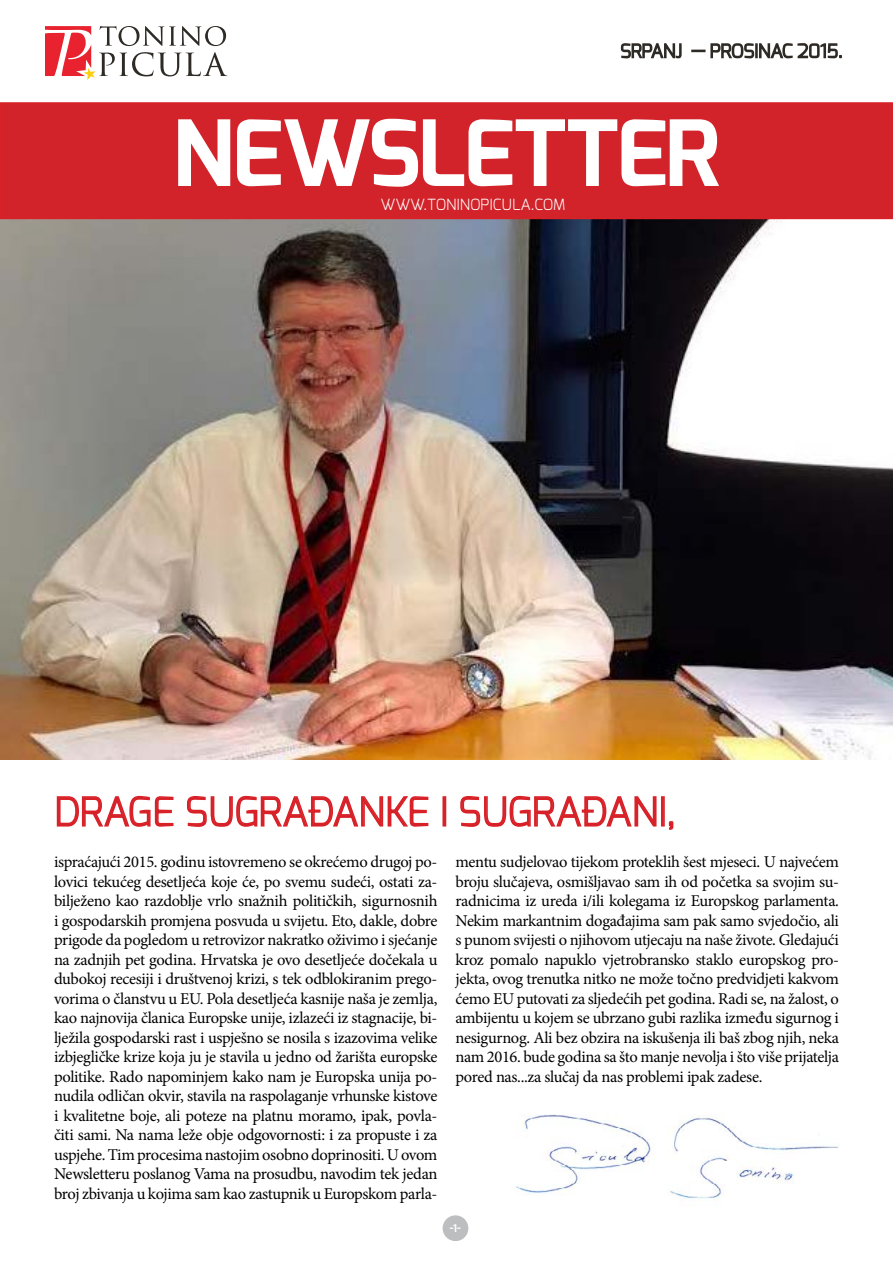
<style>
.page{position:relative;width:893px;height:1263px;background:#fff}
.page>*{position:absolute;margin:0;border:0;box-sizing:border-box;transform-origin:0 0}
.t1{font:700 91.05px "Exo";letter-spacing:-.03em;color:#fff}
.t2{font:300 39.45px "Exo";color:#d2232a}
.t3{font:16.5px/19.5px "Minion Pro";letter-spacing:-.025em;color:#000;text-align:justify}
.t4{font:300 15.45px "Exo";color:#fff}
.t5{font:700 10.5px "Exo";color:#fff}
</style>
<div class="page">
<img style="left:0;top:219px;width:893px;height:540px">
<div style="left:1px;top:103px;width:891px;height:115px;background:#d2232a"></div>
<div style="left:0;top:102px;width:893px;height:117px;border:2px solid #da2128"></div>
<svg style="left:56px;top:795px;width:118px;height:32px"></svg>
<svg style="left:187px;top:795px;width:242px;height:32px"></svg>
<div style="left:442px;top:796px;width:4px;height:30px;border:2px solid #da2128"></div>
<svg style="left:460px;top:795px;width:197px;height:32px"></svg>
<div style="left:661px;top:796px;width:4px;height:30px;border:2px solid #da2128"></div>
<svg style="left:668px;top:821px;width:6px;height:9px"></svg>
<svg style="left:620px;top:43px;width:62px;height:16px"></svg>
<svg style="left:691px;top:43px;width:151px;height:16px"></svg>
<div style="left:443px;top:1215px;width:25px;height:26px;background:#bcbec0;border-radius:50%"></div>
<svg style="left:45px;top:26px;width:182px;height:54px"></svg>
<img style="left:516px;top:1114px;width:323px;height:85px">
<h1 class="t1" style="left:173px;top:95px;width:549px">NEWSLETTER</h1>
<p class="t4" style="left:380px;top:194px;width:186px">WWW.TONINOPICULA.COM</p>
<h2 class="t2" style="left:54px;top:786px;width:623px">DRAGE SUGRAĐANKE I SUGRAĐANI,</h2>
<p class="t3" style="left:54px;top:852px;width:385px">ispraćajući 2015. godinu istovremeno se okrećemo drugoj po&shy;lovici tekućeg desetljeća koje će, po svemu sudeći, ostati za&shy;bilježeno kao razdoblje vrlo snažnih političkih, sigurnosnih i gospodarskih promjena posvuda u svijetu. Eto, dakle, dobre prigode da pogledom u retrovizor nakratko oživimo i sjećanje na zadnjih pet godina. Hrvatska je ovo desetljeće dočekala u dubokoj recesiji i društvenoj krizi, s tek odblokiranim prego&shy;vorima o članstvu u EU. Pola desetljeća kasnije naša je zemlja, kao najnovija članica Europske unije, izlazeći iz stagnacije, bi&shy;lježila gospodarski rast i uspješno se nosila s izazovima velike izbjegličke krize koja ju je stavila u jedno od žarišta europske politike. Rado napominjem kako nam je Europska unija po&shy;nudila odličan okvir, stavila na raspolaganje vrhunske kistove i kvalitetne boje, ali poteze na platnu moramo, ipak, povla&shy;čiti sami. Na nama leže obje odgovornosti: i za propuste i za uspjehe. Tim procesima nastojim osobno doprinositi. U ovom Newsletteru poslanog Vama na prosudbu, navodim tek jedan broj zbivanja u kojima sam kao zastupnik u Europskom parla-</p>
<p class="t3" style="left:455px;top:852px;width:385px">mentu sudjelovao tijekom proteklih šest mjeseci. U najvećem broju slučajeva, osmišljavao sam ih od početka sa svojim su&shy;radnicima iz ureda i/ili kolegama iz Europskog parlamenta.<br>Nekim markantnim događajima sam pak samo svjedočio, ali s punom svijesti o njihovom utjecaju na naše živote. Gledajući kroz pomalo napuklo vjetrobransko staklo europskog pro&shy;jekta, ovog trenutka nitko ne može točno predvidjeti kakvom ćemo EU putovati za sljedećih pet godina. Radi se, na žalost, o ambijentu u kojem se ubrzano gubi razlika između sigurnog i nesigurnog. Ali bez obzira na iskušenja ili baš zbog njih, neka nam 2016. bude godina sa što manje nevolja i što više prijatelja pored nas...za slučaj da nas problemi ipak zadese.</p>
<p class="t5" style="left:450px;top:1222px;width:13px">-1-</p>
</div>
